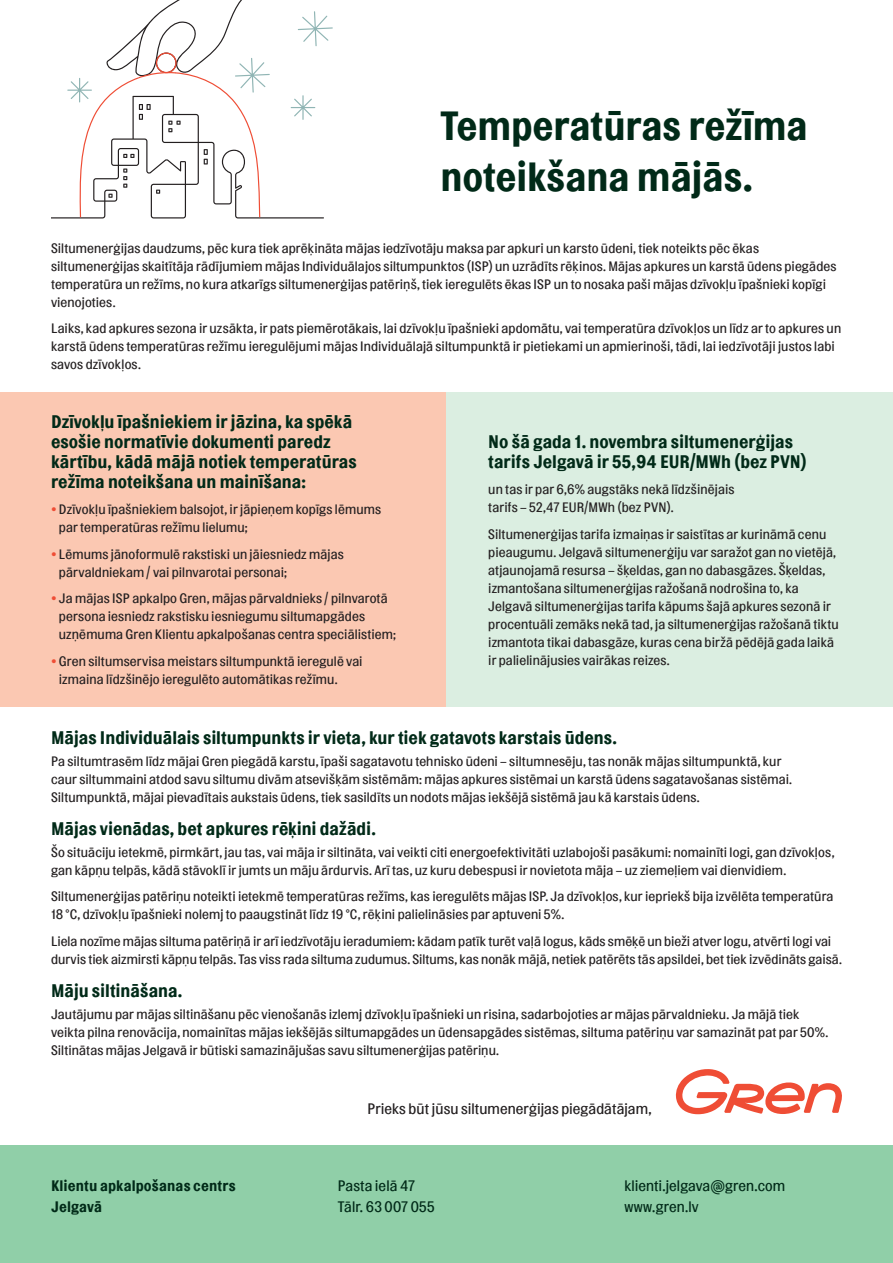
<style>
.page{position:relative;width:893px;height:1263px;background:#fff}
.page>*{position:absolute;margin:0;border:0;box-sizing:border-box;transform-origin:0 0}
.t1{font:700 40.2px/50.2px "Topol";letter-spacing:-.005em;color:#012a18}
.t2{font:700 18px/19.8px "Topol";color:#012a18}
.t3{font:15px/21px "Topol";letter-spacing:.005em;color:#012a18}
.t4{font:15px "Topol";letter-spacing:.005em;color:#231f20}
.t5{font:700 15px/21px "Topol";letter-spacing:.005em;color:#012a18}
.t6{font:13.5px/18px "Topol";letter-spacing:.01em;color:#231f20}
.s1{font-weight:700;font-size:18px;color:#ef4d35}
</style>
<div class="page">
<div style="left:0;top:1145px;width:893px;height:118px;background:#90cfa8"></div>
<div style="left:0;top:392px;width:446px;height:314px;background:#fbc8b2"></div>
<div style="left:446px;top:392px;width:447px;height:314px;background:#dbeee1"></div>
<svg style="left:676px;top:1069px;width:166px;height:45px"></svg>
<svg style="left:51px;top:0;width:282px;height:218px"></svg>
<div style="left:156px;top:52px;width:21px;height:21px;border:1px solid #ef4d35;border-radius:50%"></div>
<h1 class="t1" style="left:441px;top:100px;width:369px">Temperatūras režīma noteikšana mājās.</h1>
<p class="t6" style="left:51px;top:238px;width:787px">Siltumenerģijas daudzums, pēc kura tiek aprēķināta mājas iedzīvotāju maksa par apkuri un karsto ūdeni, tiek noteikts pēc ēkas siltumenerģijas skaitītāja rādījumiem mājas Individuālajos siltumpunktos (ISP) un uzrādīts rēķinos. Mājas apkures un karstā ūdens piegādes temperatūra un režīms, no kura atkarīgs siltumenerģijas patēriņš, tiek ieregulēts ēkas ISP un to nosaka paši mājas dzīvokļu īpašnieki kopīgi vienojoties.</p>
<p class="t6" style="left:51px;top:319px;width:792px">Laiks, kad apkures sezona ir uzsākta, ir pats piemērotākais, lai dzīvokļu īpašnieki apdomātu, vai temperatūra dzīvokļos un līdz ar to apkures un karstā ūdens temperatūras režīmu ieregulējumi mājas Individuālajā siltumpunktā ir pietiekami un apmierinoši, tādi, lai iedzīvotāji justos labi savos dzīvokļos.</p>
<h2 class="t2" style="left:51px;top:412px;width:307px">Dzīvokļu īpašniekiem ir jāzina, ka spēkā esošie normatīvie dokumenti paredz kārtību, kādā mājā notiek temperatūras režīma noteikšana un mainīšana:</h2>
<p class="t6" style="left:59px;top:500px;width:324px;text-indent:-8px"><span class="s1">•</span> Dzīvokļu īpašniekiem balsojot, ir jāpieņem kopīgs lēmums par temperatūras režīmu lielumu;</p>
<p class="t6" style="left:59px;top:545px;width:287px;text-indent:-8px"><span class="s1">•</span> Lēmums jānoformulē rakstiski un jāiesniedz mājas pārvaldniekam / vai pilnvarotai personai;</p>
<p class="t6" style="left:59px;top:589px;width:339px;text-indent:-8px"><span class="s1">•</span> Ja mājas ISP apkalpo Gren, mājas pārvaldnieks / pilnvarotā persona iesniedz rakstisku iesniegumu siltumapgādes uzņēmuma Gren Klientu apkalpošanas centra speciālistiem;</p>
<p class="t6" style="left:59px;top:652px;width:305px;text-indent:-8px"><span class="s1">•</span> Gren siltumservisa meistars siltumpunktā ieregulē vai izmaina līdzšinējo ieregulēto automātikas režīmu.</p>
<h2 class="t2" style="left:488px;top:431px;width:320px">No šā gada 1. novembra siltumenerģijas tarifs Jelgavā ir 55,94 EUR/MWh (bez PVN)</h2>
<p class="t6" style="left:488px;top:480px;width:248px">un tas ir par 6,6% augstāks nekā līdzšinējais tarifs – 52,47 EUR/MWh (bez PVN).</p>
<p class="t6" style="left:488px;top:525px;width:352px">Siltumenerģijas tarifa izmaiņas ir saistītas ar kurināmā cenu pieaugumu. Jelgavā siltumenerģiju var saražot gan no vietējā, atjaunojamā resursa – šķeldas, gan no dabasgāzes. Šķeldas, izmantošana siltumenerģijas ražošanā nodrošina to, ka Jelgavā siltumenerģijas tarifa kāpums šajā apkures sezonā ir procentuāli zemāks nekā tad, ja siltumenerģijas ražošanā tiktu izmantota tikai dabasgāze, kuras cena biržā pēdējā gada laikā ir palielinājusies vairākas reizes.</p>
<h2 class="t2" style="left:51px;top:727px;width:567px">Mājas Individuālais siltumpunkts ir vieta, kur tiek gatavots karstais ūdens.</h2>
<p class="t6" style="left:51px;top:752px;width:743px">Pa siltumtrasēm līdz mājai Gren piegādā karstu, īpaši sagatavotu tehnisko ūdeni – siltumnesēju, tas nonāk mājas siltumpunktā, kur caur siltummaini atdod savu siltumu divām atsevišķām sistēmām: mājas apkures sistēmai un karstā ūdens sagatavošanas sistēmai.<br>Siltumpunktā, mājai pievadītais aukstais ūdens, tiek sasildīts un nodots mājas iekšējā sistēmā jau kā karstais ūdens.</p>
<h2 class="t2" style="left:51px;top:818px;width:326px">Mājas vienādas, bet apkures rēķini dažādi.</h2>
<p class="t6" style="left:51px;top:843px;width:785px">Šo situāciju ietekmē, pirmkārt, jau tas, vai māja ir siltināta, vai veikti citi energoefektivitāti uzlabojoši pasākumi: nomainīti logi, gan dzīvokļos, gan kāpņu telpās, kādā stāvoklī ir jumts un māju ārdurvis. Arī tas, uz kuru debespusi ir novietota māja – uz ziemeļiem vai dienvidiem.</p>
<p class="t6" style="left:51px;top:887px;width:784px">Siltumenerģijas patēriņu noteikti ietekmē temperatūras režīms, kas ieregulēts mājas ISP. Ja dzīvokļos, kur iepriekš bija izvēlēta temperatūra<br>18 °C, dzīvokļu īpašnieki nolemj to paaugstināt līdz 19 °C, rēķini palielināsies par aptuveni 5%.</p>
<p class="t6" style="left:51px;top:932px;width:792px">Liela nozīme mājas siltuma patēriņā ir arī iedzīvotāju ieradumiem: kādam patīk turēt vaļā logus, kāds smēķē un bieži atver logu, atvērti logi vai durvis tiek aizmirsti kāpņu telpās. Tas viss rada siltuma zudumus. Siltums, kas nonāk mājā, netiek patērēts tās apsildei, bet tiek izvēdināts gaisā.</p>
<h2 class="t2" style="left:51px;top:980px;width:133px">Māju siltināšana.</h2>
<p class="t6" style="left:51px;top:1005px;width:779px">Jautājumu par mājas siltināšanu pēc vienošanās izlemj dzīvokļu īpašnieki un risina, sadarbojoties ar mājas pārvaldnieku. Ja mājā tiek veikta pilna renovācija, nomainītas mājas iekšējās siltumapgādes un ūdensapgādes sistēmas, siltuma patēriņu var samazināt pat par 50%.<br>Siltinātas mājas Jelgavā ir būtiski samazinājušas savu siltumenerģijas patēriņu.</p>
<p class="t4" style="left:367px;top:1099px;width:286px">Prieks būt jūsu siltumenerģijas piegādātājam,</p>
<p class="t5" style="left:51px;top:1175px;width:186px">Klientu apkalpošanas centrs<br>Jelgavā</p>
<p class="t3" style="left:338px;top:1175px;width:99px">Pasta ielā 47<br>Tālr. 63 007 055</p>
<p class="t3" style="left:624px;top:1175px;width:162px">klienti.jelgava@gren.com www.gren.lv</p>
</div>
